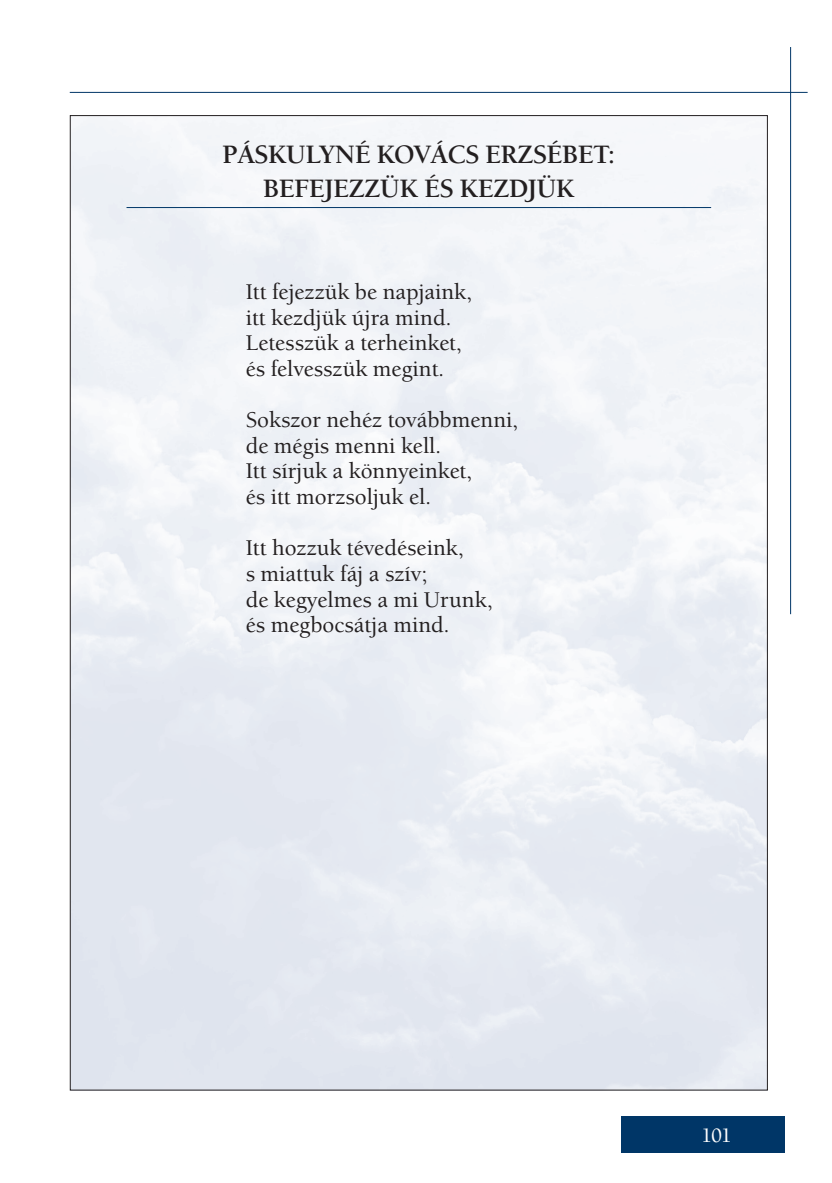
<style>
.page{position:relative;width:832px;height:1183px;background:#fff}
.page>*{position:absolute;margin:0;border:0;box-sizing:border-box;transform-origin:0 0}
.t1{font:700 26px/34px "Berkeley Old Sty Itc TEE";color:#231f20;text-align:center}
.t2{font:500 22px/25.6px "Berkeley Old Sty Itc TEE";color:#231f20}
.t3{font:500 20px "Berkeley Old Sty Itc TEE";color:#fff}
</style>
<div class="page">
<img style="left:72px;top:117px;width:693px;height:971px">
<div style="left:620px;top:1116px;width:164px;height:37px;background:#003667"></div>
<hr style="left:70px;top:92px;width:737px;height:1px;background:#003667">
<hr style="left:789px;top:47px;width:1px;height:567px;background:#003667">
<hr style="left:126px;top:207px;width:584px;height:1px;background:#003667">
<p class="t1" style="left:222px;top:137px;width:394px">PÁSKULYNÉ KOVÁCS ERZSÉBET:<br>BEFEJEZZÜK ÉS KEZDJÜK</p>
<p class="t2" style="left:245px;top:279px;width:228px">Itt fejezzük be napjaink, itt kezdjük újra mind.<br>Letesszük a terheinket, és felvesszük megint.</p>
<p class="t2" style="left:245px;top:407px;width:273px">Sokszor nehéz továbbmenni, de mégis menni kell.<br>Itt sírjuk a könnyeinket,<br>és itt morzsoljuk el.</p>
<p class="t2" style="left:245px;top:535px;width:248px">Itt hozzuk tévedéseink,<br>s miattuk fáj a szív;<br>de kegyelmes a mi Urunk, és megbocsátja mind.</p>
<p class="t3" style="left:700px;top:1124px;width:32px">101</p>
</div>
